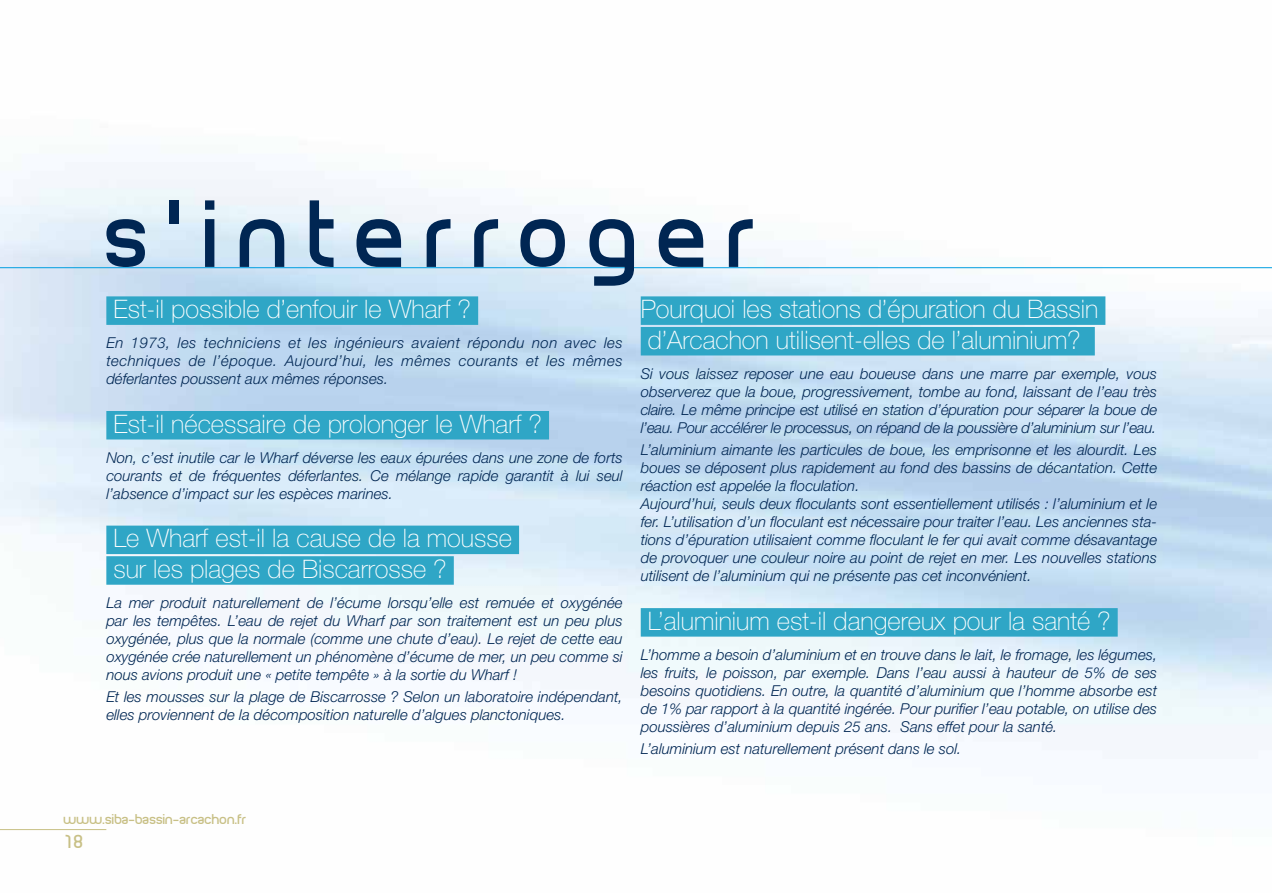
<style>
.page{position:relative;width:1272px;height:893px;background:#fff}
.page>*{position:absolute;margin:0;border:0;box-sizing:border-box;transform-origin:0 0}
.t1{font:90px "Planet Estyle";letter-spacing:.2em;color:#002653}
.t2{font:100 25.5px/30.6px "Helvetica Neue LT Std";color:#fff}
.t3{font:18px "Planet Estyle";color:#c8c086}
.t4{font:italic 300 15px/18px "Helvetica Neue LT Std";color:#002653;text-align:justify}
.t5{font:13.5px "Planet Estyle";color:#c8c086}
</style>
<div class="page">
<img style="left:0;top:162px;width:1271px;height:669px">
<hr style="left:0;top:267px;width:1271px;height:1px;background:#009ee0">
<hr style="left:0;top:829px;width:106px;height:1px;background:#c8c086">
<div style="left:106px;top:296px;width:372px;height:29px;background:#2fa6c6"></div>
<div style="left:106px;top:411px;width:443px;height:28px;background:#2fa6c6"></div>
<div style="left:106px;top:526px;width:413px;height:28px;background:#2fa6c6"></div>
<div style="left:106px;top:556px;width:348px;height:29px;background:#2fa6c6"></div>
<div style="left:640px;top:296px;width:465px;height:29px;background:#2fa6c6"></div>
<div style="left:640px;top:327px;width:454px;height:28px;background:#2fa6c6"></div>
<div style="left:640px;top:608px;width:477px;height:29px;background:#2fa6c6"></div>
<h1 class="t1" style="left:106px;top:175px;width:653px">s’interroger</h1>
<h2 class="t2" style="left:113px;top:294px;width:359px">Est-il possible d’enfouir le Wharf ?</h2>
<p class="t4" style="left:106px;top:334px;width:518px">En 1973, les techniciens et les ingénieurs avaient répondu non avec les techniques de l’époque. Aujourd’hui, les mêmes courants et les mêmes déferlantes poussent aux mêmes réponses.</p>
<h2 class="t2" style="left:113px;top:408px;width:430px">Est-il nécessaire de prolonger le Wharf ?</h2>
<p class="t4" style="left:106px;top:448px;width:518px">Non, c’est inutile car le Wharf déverse les eaux épurées dans une zone de forts courants et de fréquentes déferlantes. Ce mélange rapide garantit à lui seul l’absence d’impact sur les espèces marines.</p>
<h2 class="t2" style="left:113px;top:523px;width:400px">Le Wharf est-il la cause de la mousse sur les plages de Biscarrosse ?</h2>
<p class="t4" style="left:106px;top:593px;width:518px">La mer produit naturellement de l’écume lorsqu’elle est remuée et oxygénée par les tempêtes. L’eau de rejet du Wharf par son traitement est un peu plus oxygénée, plus que la normale (comme une chute d’eau). Le rejet de cette eau oxygénée crée naturellement un phénomène d’écume de mer, un peu comme si nous avions produit une « petite tempête » à la sortie du Wharf !</p>
<p class="t4" style="left:106px;top:688px;width:518px">Et les mousses sur la plage de Biscarrosse ? Selon un laboratoire indépendant, elles proviennent de la décomposition naturelle d’algues planctoniques.</p>
<h2 class="t2" style="left:640px;top:294px;width:459px">Pourquoi les stations d’épuration du Bassin d’Arcachon utilisent-elles de l’aluminium?</h2>
<p class="t4" style="left:640px;top:364px;width:518px">Si vous laissez reposer une eau boueuse dans une marre par exemple, vous observerez que la boue, progressivement, tombe au fond, laissant de l’eau très claire. Le même principe est utilisé en station d’épuration pour séparer la boue de l’eau. Pour accélérer le processus, on répand de la poussière d’aluminium sur l’eau.</p>
<p class="t4" style="left:640px;top:441px;width:518px;text-align:left">L’aluminium aimante les particules de boue, les emprisonne et les alourdit. Les boues se déposent plus rapidement au fond des bassins de décantation. Cette réaction est appelée la floculation.<br>Aujourd’hui, seuls deux floculants sont essentiellement utilisés : l’aluminium et le fer. L’utilisation d’un floculant est nécessaire pour traiter l’eau. Les anciennes sta&shy;tions d’épuration utilisaient comme floculant le fer qui avait comme désavantage de provoquer une couleur noire au point de rejet en mer. Les nouvelles stations utilisent de l’aluminium qui ne présente pas cet inconvénient.</p>
<h2 class="t2" style="left:648px;top:605px;width:464px">L’aluminium est-il dangereux pour la santé ?</h2>
<p class="t4" style="left:640px;top:645px;width:518px">L’homme a besoin d’aluminium et en trouve dans le lait, le fromage, les légumes, les fruits, le poisson, par exemple. Dans l’eau aussi à hauteur de 5% de ses besoins quotidiens. En outre, la quantité d’aluminium que l’homme absorbe est de 1% par rapport à la quantité ingérée. Pour purifier l’eau potable, on utilise des poussières d’aluminium depuis 25 ans. Sans effet pour la santé.</p>
<p class="t4" style="left:640px;top:740px;width:322px">L’aluminium est naturellement présent dans le sol.</p>
<p class="t5" style="left:64px;top:810px;width:184px">www.siba-bassin-arcachon.fr</p>
<p class="t3" style="left:64px;top:830px;width:22px">18</p>
</div>
